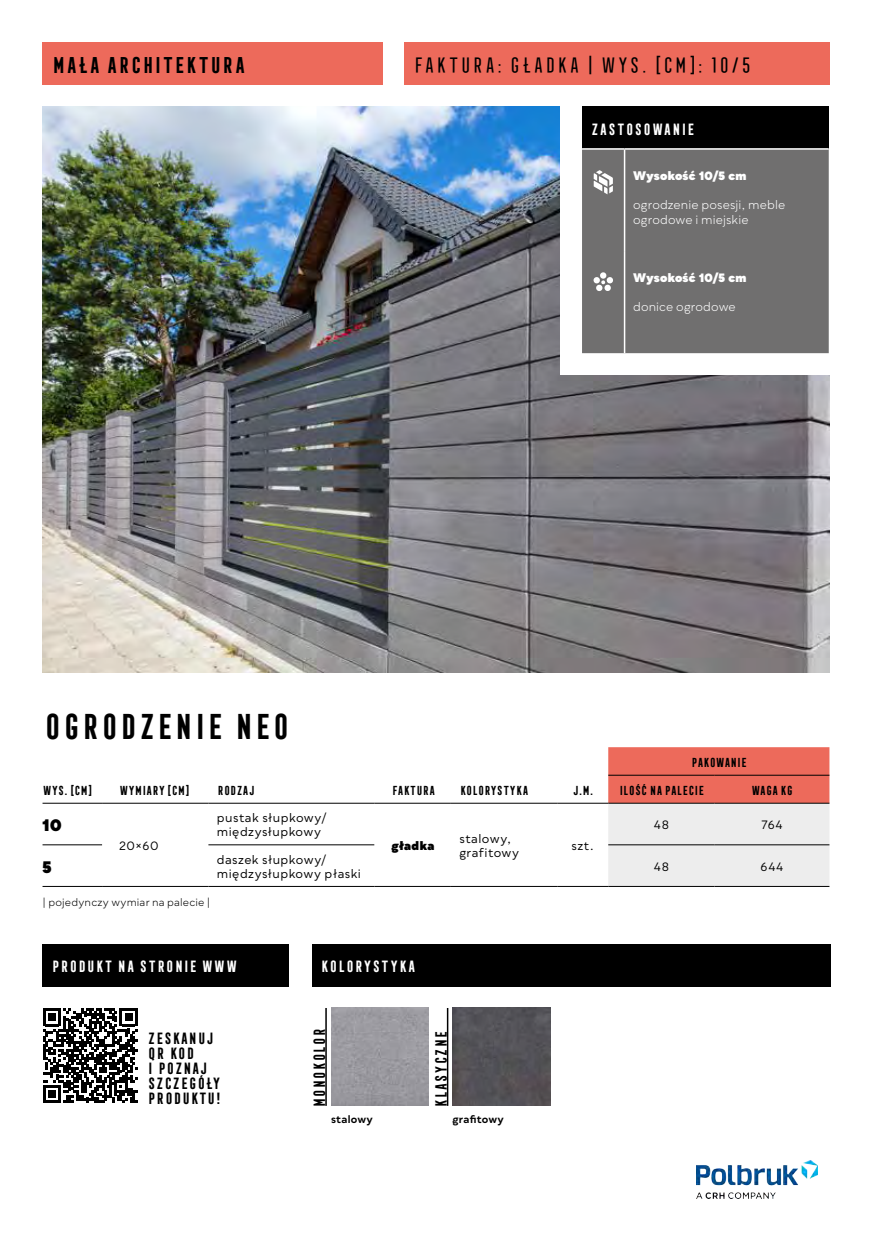
<style>
.page{position:relative;width:872px;height:1234px;background:#fff}
.page>*{position:absolute;margin:0;border:0;box-sizing:border-box;transform-origin:0 0}
.t1{font:700 33px "Frontage Condensed";color:#000}
.t2{font:21px "Frontage Condensed";letter-spacing:.015em;color:#000}
.t3{font:700 21px "Frontage Condensed";letter-spacing:.015em;color:#000}
.t4{font:900 16.5px "Qualion";color:#000}
.t5{font:700 15px/15px "Frontage Condensed";color:#000}
.t6{font:700 15px "Frontage Condensed";letter-spacing:.03em;color:#fff}
.t7{font:700 15px "Frontage Condensed";letter-spacing:.01em;color:#fff}
.t8{font:700 15px "Frontage Condensed";letter-spacing:.03em;color:#000}
.t9{font:12px/14.4px "Qualion";letter-spacing:.035em;color:#000}
.t10{font:700 12px "Frontage Condensed";letter-spacing:-.03em;color:#000}
.t11{font:12px/14.4px "Qualion";letter-spacing:.01em;color:#fff}
.t12{font:900 12px "Qualion";letter-spacing:.015em;color:#fff}
.t13{font:900 12px "Qualion";letter-spacing:.03em;color:#000}
.t14{font:10.5px "Qualion";letter-spacing:.02em;color:#000}
.t15{font:700 10.5px "Qualion";letter-spacing:.02em;color:#000}
</style>
<div class="page">
<img style="left:43px;top:106px;width:786px;height:566px">
<div style="left:561px;top:85px;width:289px;height:289px;background:#fff"></div>
<div style="left:582px;top:106px;width:246px;height:43px;background:#000"></div>
<div style="left:582px;top:150px;width:246px;height:203px;background:#706f6f"></div>
<hr style="left:624px;top:150px;width:1px;height:101px;background:#fff">
<hr style="left:624px;top:251px;width:1px;height:102px;background:#fff">
<hr style="left:582px;top:148px;width:42px;height:2px;background:#fff">
<hr style="left:624px;top:148px;width:204px;height:2px;background:#fff">
<svg style="left:593px;top:170px;width:20px;height:24px"></svg>
<svg style="left:593px;top:272px;width:20px;height:19px"></svg>
<svg style="left:608px;top:747px;width:221px;height:138px;background:#e9b6b0"></svg>
<hr style="left:608px;top:774px;width:106px;height:1px;background:#000">
<hr style="left:714px;top:774px;width:115px;height:1px;background:#000">
<hr style="left:608px;top:802px;width:106px;height:1px;background:#000">
<hr style="left:714px;top:802px;width:115px;height:1px;background:#000">
<hr style="left:43px;top:802px;width:59px;height:1px;background:#000">
<hr style="left:102px;top:802px;width:106px;height:1px;background:#000">
<hr style="left:102px;top:885px;width:106px;height:1px;background:#000">
<hr style="left:208px;top:802px;width:166px;height:1px;background:#000">
<hr style="left:374px;top:802px;width:77px;height:1px;background:#000">
<hr style="left:451px;top:802px;width:106px;height:1px;background:#000">
<hr style="left:557px;top:802px;width:51px;height:1px;background:#000">
<hr style="left:374px;top:885px;width:77px;height:1px;background:#000">
<hr style="left:451px;top:885px;width:106px;height:1px;background:#000">
<hr style="left:557px;top:885px;width:51px;height:1px;background:#000">
<hr style="left:43px;top:844px;width:59px;height:1px;background:#000">
<hr style="left:43px;top:885px;width:59px;height:1px;background:#000">
<hr style="left:208px;top:844px;width:166px;height:1px;background:#000">
<hr style="left:208px;top:885px;width:166px;height:1px;background:#000">
<hr style="left:608px;top:844px;width:106px;height:1px;background:#000">
<hr style="left:714px;top:844px;width:115px;height:1px;background:#000">
<hr style="left:608px;top:885px;width:106px;height:1px;background:#000">
<hr style="left:714px;top:885px;width:115px;height:1px;background:#000">
<svg style="left:43px;top:1008px;width:95px;height:95px"></svg>
<svg style="left:43px;top:1008px;width:94px;height:94px"></svg>
<div style="left:43px;top:943px;width:246px;height:43px;background:#000"></div>
<div style="left:311px;top:943px;width:519px;height:43px;background:#000"></div>
<img style="left:452px;top:1007px;width:98px;height:98px">
<img style="left:331px;top:1007px;width:98px;height:98px">
<hr style="left:447px;top:1007px;width:1px;height:98px;background:#000">
<hr style="left:325px;top:1007px;width:2px;height:98px;background:#000">
<div style="left:43px;top:43px;width:340px;height:42px;background:#ed6a5b"></div>
<div style="left:404px;top:43px;width:425px;height:42px;background:#ed6a5b"></div>
<img style="left:696px;top:1160px;width:121px;height:37px">
<h2 class="t3" style="left:51px;top:54px;width:196px">MAŁA ARCHITEKTURA</h2>
<h2 class="t2" style="left:412px;top:54px;width:340px">FAKTURA: GŁADKA | WYS. [CM]: 10/5</h2>
<p class="t6" style="left:590px;top:120px;width:105px">ZASTOSOWANIE</p>
<p class="t12" style="left:633px;top:169px;width:115px">Wysokość 10/5 cm</p>
<p class="t11" style="left:633px;top:198px;width:154px">ogrodzenie posesji, meble ogrodowe i miejskie</p>
<h1 class="t1" style="left:43px;top:707px;width:249px">OGRODZENIE NEO</h1>
<p class="t12" style="left:633px;top:271px;width:115px">Wysokość 10/5 cm</p>
<p class="t11" style="left:633px;top:300px;width:104px">donice ogrodowe</p>
<p class="t10" style="left:691px;top:755px;width:58px">PAKOWANIE</p>
<p class="t10" style="left:43px;top:783px;width:52px">WYS. [CM]</p>
<p class="t10" style="left:119px;top:783px;width:72px">WYMIARY [CM]</p>
<p class="t10" style="left:217px;top:783px;width:39px">RODZAJ</p>
<p class="t10" style="left:391px;top:783px;width:45px">FAKTURA</p>
<p class="t10" style="left:459px;top:783px;width:70px">KOLORYSTYKA</p>
<p class="t10" style="left:572px;top:783px;width:22px">J.M.</p>
<p class="t10" style="left:618px;top:783px;width:87px">ILOŚĆ NA PALECIE</p>
<p class="t10" style="left:751px;top:783px;width:43px">WAGA KG</p>
<h3 class="t4" style="left:43px;top:815px;width:20px">10</h3>
<p class="t9" style="left:119px;top:838px;width:41px">20×60</p>
<p class="t9" style="left:217px;top:810px;width:111px">pustak słupkowy/ międzysłupkowy</p>
<p class="t9" style="left:654px;top:817px;width:17px">48</p>
<p class="t9" style="left:761px;top:817px;width:23px">764</p>
<p class="t13" style="left:391px;top:838px;width:45px">gładka</p>
<p class="t9" style="left:459px;top:831px;width:61px">stalowy, grafitowy</p>
<p class="t9" style="left:571px;top:838px;width:24px">szt.</p>
<h3 class="t4" style="left:43px;top:857px;width:11px">5</h3>
<p class="t9" style="left:217px;top:852px;width:146px">daszek słupkowy/ międzysłupkowy płaski</p>
<p class="t9" style="left:654px;top:859px;width:17px">48</p>
<p class="t9" style="left:760px;top:859px;width:24px">644</p>
<p class="t14" style="left:43px;top:896px;width:169px">| pojedynczy wymiar na palecie |</p>
<p class="t7" style="left:51px;top:957px;width:187px">PRODUKT NA STRONIE WWW</p>
<p class="t6" style="left:320px;top:957px;width:97px">KOLORYSTYKA</p>
<p class="t5" style="left:147px;top:1030px;width:75px">ZESKANUJ<br>QR KOD<br>I POZNAJ<br>SZCZEGÓŁY<br>PRODUKTU!</p>
<p class="t5" style="left:312px;top:1107px;width:81px;rotate:-90deg">MONOKOLOR</p>
<p class="t8" style="left:433px;top:1107px;width:79px;rotate:-90deg">KLASYCZNE</p>
<p class="t15" style="left:331px;top:1113px;width:43px">stalowy</p>
<p class="t15" style="left:452px;top:1113px;width:53px">grafitowy</p>
</div>
